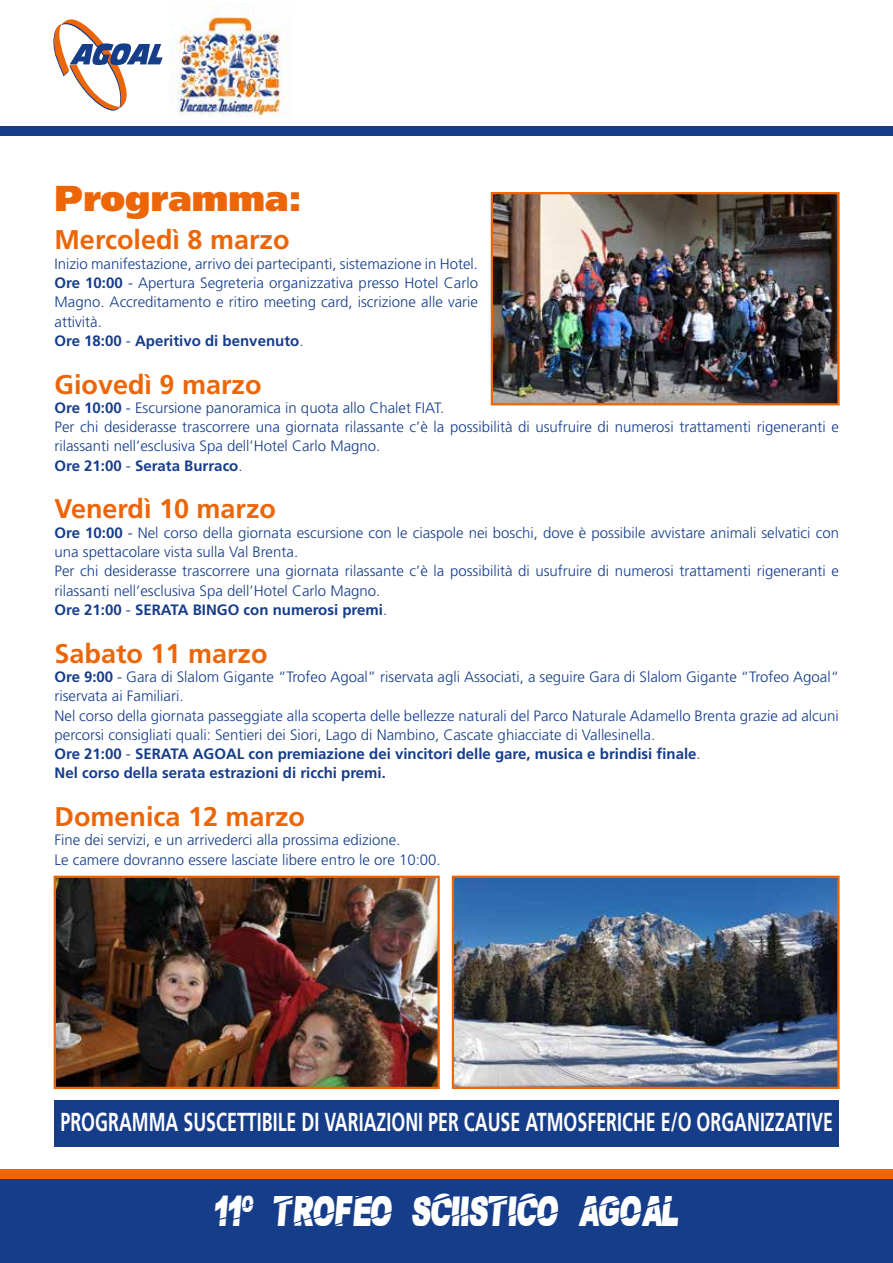
<style>
.page{position:relative;width:893px;height:1263px;background:#fff}
.page>*{position:absolute;margin:0;border:0;box-sizing:border-box;transform-origin:0 0}
.t1{font:42.9px "Payb Ack";letter-spacing:.02em;color:#fff;scale:.77 1}
.t2{font:900 36px "Frutiger LT Std";color:#ec6608}
.t3{font:700 27px "Frutiger LT Std";color:#ec6608}
.t4{font:700 26.1px "Frutiger LT Std";color:#fff;scale:.69 1}
.t5{font:300 15px/19.4px "Frutiger LT Std";color:#153d8a}
.s1{font-weight:700}
</style>
<div class="page">
<div style="left:0;top:1179px;width:893px;height:83px;background:#153d8a"></div>
<div style="left:0;top:1169px;width:893px;height:10px;background:#ec6608"></div>
<div style="left:0;top:126px;width:893px;height:10px;background:#153d8a"></div>
<svg style="left:53px;top:19px;width:110px;height:92px"></svg>
<img style="left:169px;top:4px;width:121px;height:114px">
<div style="left:54px;top:1100px;width:785px;height:46px;background:#153d8a"></div>
<img style="left:57px;top:879px;width:380px;height:207px">
<div style="left:54px;top:876px;width:386px;height:213px;border:2px solid #ec6608"></div>
<img style="left:455px;top:879px;width:382px;height:207px">
<div style="left:452px;top:876px;width:388px;height:213px;border:2px solid #ec6608"></div>
<img style="left:494px;top:195px;width:343px;height:207px">
<div style="left:491px;top:192px;width:349px;height:213px;border:2px solid #ec6608"></div>
<h2 class="t2" style="left:54px;top:176px;width:249px">Programma:</h2>
<h3 class="t3" style="left:54px;top:224px;width:237px">Mercoledì 8 marzo</h3>
<p class="t5" style="left:54px;top:254px;width:425px">Inizio manifestazione, arrivo dei partecipanti, sistemazione in Hotel.<br><span class="s1">Ore 10:00</span> - Apertura Segreteria organizzativa presso Hotel Carlo Magno. Accreditamento e ritiro meeting card, iscrizione alle varie attività.<br><span class="s1">Ore 18:00</span> - <span class="s1">Aperitivo di benvenuto</span>.</p>
<h3 class="t3" style="left:54px;top:368px;width:209px">Giovedì 9 marzo</h3>
<p class="t5" style="left:54px;top:398px;width:786px"><span class="s1">Ore 10:00</span> - Escursione panoramica in quota allo Chalet FIAT.<br>Per chi desiderasse trascorrere una giornata rilassante c’è la possibilità di usufruire di numerosi trattamenti rigeneranti e rilassanti nell’esclusiva Spa dell’Hotel Carlo Magno.<br><span class="s1">Ore 21:00</span> - <span class="s1">Serata Burraco</span>.</p>
<h3 class="t3" style="left:54px;top:493px;width:223px">Venerdì 10 marzo</h3>
<p class="t5" style="left:54px;top:523px;width:786px"><span class="s1">Ore 10:00</span> - Nel corso della giornata escursione con le ciaspole nei boschi, dove è possibile avvistare animali selvatici con una spettacolare vista sulla Val Brenta.<br>Per chi desiderasse trascorrere una giornata rilassante c’è la possibilità di usufruire di numerosi trattamenti rigeneranti e rilassanti nell’esclusiva Spa dell’Hotel Carlo Magno.<br><span class="s1">Ore 21:00</span> - <span class="s1">SERATA BINGO con numerosi premi</span>.</p>
<h3 class="t3" style="left:54px;top:637px;width:215px">Sabato 11 marzo</h3>
<p class="t5" style="left:54px;top:667px;width:786px"><span class="s1">Ore 9:00</span> - Gara di Slalom Gigante “Trofeo Agoal” riservata agli Associati, a seguire Gara di Slalom Gigante “Trofeo Agoal“ riservata ai Familiari.<br>Nel corso della giornata passeggiate alla scoperta delle bellezze naturali del Parco Naturale Adamello Brenta grazie ad alcuni percorsi consigliati quali: Sentieri dei Siori, Lago di Nambino, Cascate ghiacciate di Vallesinella.<br><span class="s1">Ore 21:00</span> - <span class="s1">SERATA AGOAL con premiazione dei vincitori delle gare, musica e brindisi finale</span>.<br><span class="s1">Nel corso della serata estrazioni di ricchi premi.</span></p>
<h3 class="t3" style="left:54px;top:801px;width:252px">Domenica 12 marzo</h3>
<p class="t5" style="left:54px;top:831px;width:388px">Fine dei servizi, e un arrivederci alla prossima edizione.<br>Le camere dovranno essere lasciate libere entro le ore 10:00.</p>
<h3 class="t4" style="left:60px;top:1106px;width:1121px">PROGRAMMA SUSCETTIBILE DI VARIAZIONI PER CAUSE ATMOSFERICHE E/O ORGANIZZATIVE</h3>
<h1 class="t1" style="left:215px;top:1189px;width:603px">11<sup>O</sup> TROFEO SCIISTICO AGOAL</h1>
</div>
